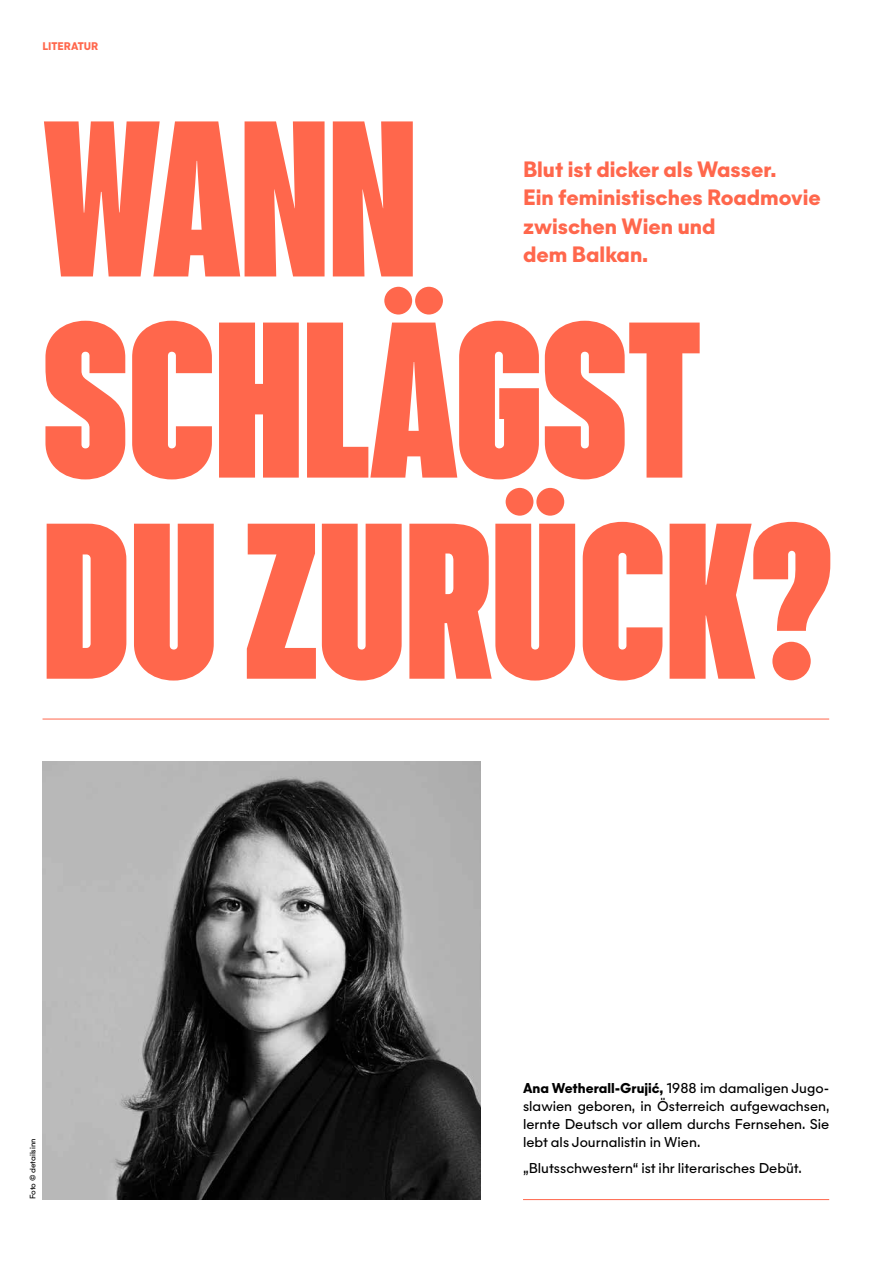
<style>
.page{position:relative;width:893px;height:1263px;background:#fff}
.page>*{position:absolute;margin:0;border:0;box-sizing:border-box;transform-origin:0 0}
.t1{font:800 228px/201.1px "Italian Plate No 2 Condensed";color:#ff674c}
.t2{font:700 21px/28.5px "Majorant";color:#ff674c}
.t3{font:13.5px/18px "Majorant";color:#000}
.t4{font:700 10.5px "Majorant";color:#ff674c}
.t5{font:7.5px "Majorant";color:#000}
.s1{font-weight:700}
</style>
<div class="page">
<hr style="left:43px;top:719px;width:786px;height:1px;background:#ff674c">
<hr style="left:523px;top:1199px;width:306px;height:1px;background:#ff674c">
<img style="left:43px;top:761px;width:437px;height:438px">
<p class="t4" style="left:43px;top:40px;width:57px">LITERATUR</p>
<h1 class="t1" style="left:43px;top:97px;width:792px">WANN<br>SCHLÄGST<br>DU ZURÜCK?</h1>
<h2 class="t2" style="left:523px;top:155px;width:299px">Blut ist dicker als Wasser.<br>Ein feministisches Roadmovie zwischen Wien und<br>dem Balkan.</h2>
<p class="t5" style="left:28px;top:1199px;width:62px;rotate:-90deg">Foto © detailsinn</p>
<p class="t3" style="left:523px;top:1079px;width:308px"><span class="s1">Ana Wetherall-Grujić,</span> 1988 im damaligen Jugo&shy;slawien geboren, in Österreich aufgewachsen, lernte Deutsch vor allem durchs Fernsehen. Sie lebt als Journalistin in Wien.</p>
<p class="t3" style="left:523px;top:1159px;width:280px">„Blutsschwestern“ ist ihr literarisches Debüt.</p>
</div>
